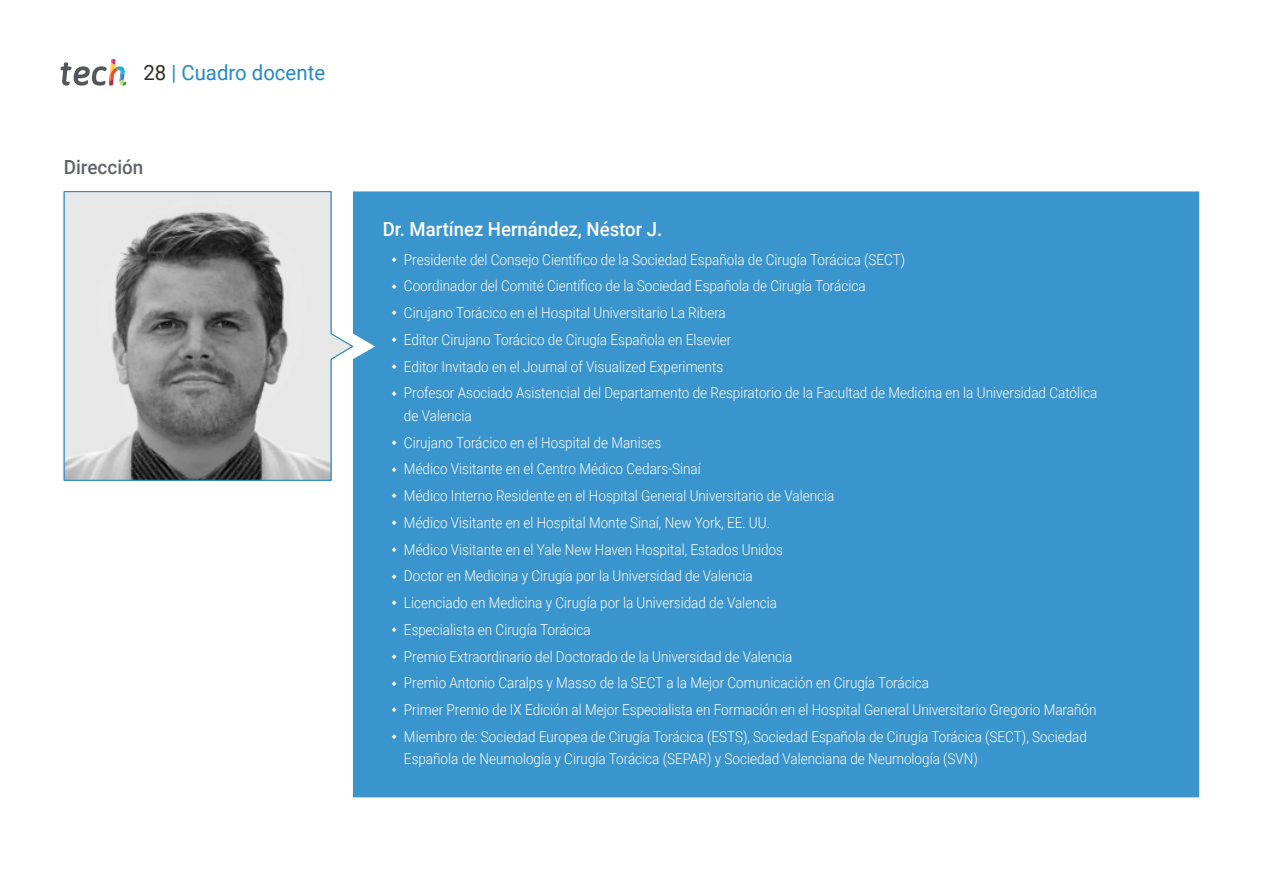
<style>
.page{position:relative;width:1263px;height:893px;background:#fff}
.page>*{position:absolute;margin:0;border:0;box-sizing:border-box;transform-origin:0 0}
.t1{font:21px "Roboto";color:#2488c9}
.t2{font:500 19.5px "Roboto";color:#fff;scale:.95 1}
.t3{font:500 19.5px "Roboto";color:#61646a}
.t4{font:300 15px/26.7px "Roboto";color:#fff;scale:.9 1}
.s1{color:#312e20}
</style>
<div class="page">
<div style="left:353px;top:191px;width:846px;height:606px;background:#3a94ce"></div>
<svg style="left:64px;top:191px;width:289px;height:290px;background:#aeafb0"></svg>
<svg style="left:61px;top:59px;width:65px;height:27px"></svg>
<svg style="left:392px;top:257px;width:5px;height:5px"></svg>
<svg style="left:392px;top:284px;width:5px;height:5px"></svg>
<svg style="left:392px;top:310px;width:5px;height:5px"></svg>
<svg style="left:392px;top:337px;width:5px;height:5px"></svg>
<svg style="left:392px;top:364px;width:5px;height:5px"></svg>
<svg style="left:392px;top:391px;width:5px;height:5px"></svg>
<svg style="left:392px;top:440px;width:5px;height:5px"></svg>
<svg style="left:392px;top:467px;width:5px;height:5px"></svg>
<svg style="left:392px;top:493px;width:5px;height:5px"></svg>
<svg style="left:392px;top:520px;width:5px;height:5px"></svg>
<svg style="left:392px;top:547px;width:5px;height:5px"></svg>
<svg style="left:392px;top:574px;width:5px;height:5px"></svg>
<svg style="left:392px;top:600px;width:5px;height:5px"></svg>
<svg style="left:392px;top:627px;width:5px;height:5px"></svg>
<svg style="left:392px;top:654px;width:5px;height:5px"></svg>
<svg style="left:392px;top:681px;width:5px;height:5px"></svg>
<svg style="left:392px;top:707px;width:5px;height:5px"></svg>
<svg style="left:392px;top:734px;width:5px;height:5px"></svg>
<h1 class="t1" style="left:144px;top:57px;width:183px"><span class="s1">28</span> | Cuadro docente</h1>
<h2 class="t3" style="left:64px;top:154px;width:81px">Dirección</h2>
<h2 class="t2" style="left:383px;top:215px;width:296px">Dr. Martínez Hernández, Néstor J.</h2>
<p class="t4" style="left:404px;top:245px;width:772px">Presidente del Consejo Científico de la Sociedad Española de Cirugía Torácica (SECT)<br>Coordinador del Comité Científico de la Sociedad Española de Cirugía Torácica<br>Cirujano Torácico en el Hospital Universitario La Ribera<br>Editor Cirujano Torácico de Cirugía Española en Elsevier<br>Editor Invitado en el Journal of Visualized Experiments<br>Profesor Asociado Asistencial del Departamento de Respiratorio de la Facultad de Medicina en la Universidad Católica</p>
<p class="t4" style="left:404px;top:402px;width:771px">de Valencia<br>Cirujano Torácico en el Hospital de Manises<br>Médico Visitante en el Centro Médico Cedars-Sinaí<br>Médico Interno Residente en el Hospital General Universitario de Valencia<br>Médico Visitante en el Hospital Monte Sinaí, New York, EE. UU.<br>Médico Visitante en el Yale New Haven Hospital, Estados Unidos<br>Doctor en Medicina y Cirugía por la Universidad de Valencia<br>Licenciado en Medicina y Cirugía por la Universidad de Valencia<br>Especialista en Cirugía Torácica<br>Premio Extraordinario del Doctorado de la Universidad de Valencia<br>Premio Antonio Caralps y Masso de la SECT a la Mejor Comunicación en Cirugía Torácica<br>Primer Premio de IX Edición al Mejor Especialista en Formación en el Hospital General Universitario Gregorio Marañón Miembro de: Sociedad Europea de Cirugía Torácica (ESTS), Sociedad Española de Cirugía Torácica (SECT), Sociedad</p>
<p class="t4" style="left:404px;top:745px;width:639px">Española de Neumología y Cirugía Torácica (SEPAR) y Sociedad Valenciana de Neumología (SVN)</p>
</div>
